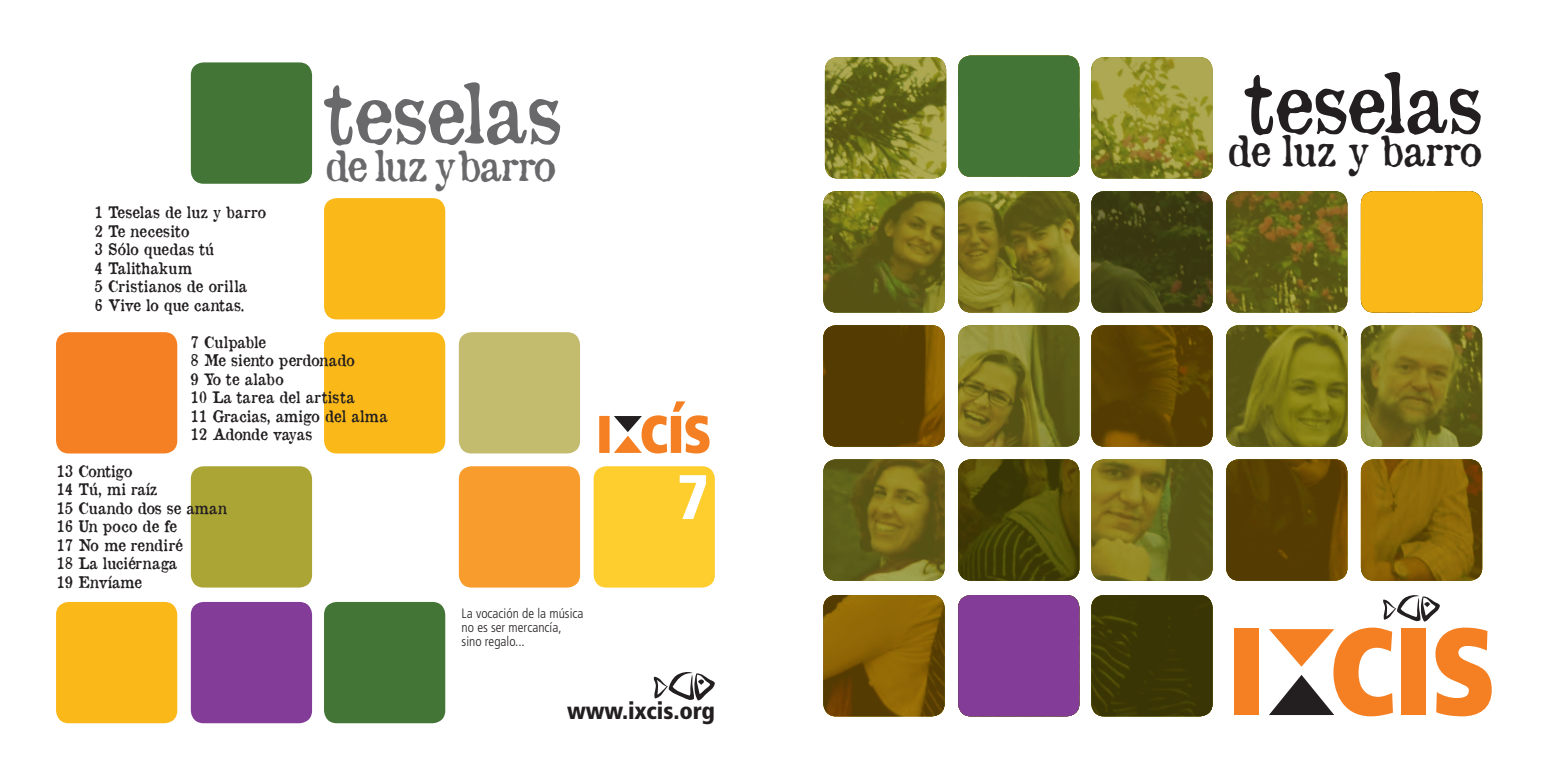
<style>
.page{position:relative;width:1543px;height:765px;background:#fff}
.page>*{position:absolute;margin:0;border:0;box-sizing:border-box;transform-origin:0 0}
.t1{font:81px "Old Newspaper Types";letter-spacing:-.05em;color:#69696c}
.t2{font:81px "Old Newspaper Types";letter-spacing:-.05em;color:#231f20}
.t3{font:900 condensed 62.77px "Frutiger LT Std";color:#fff}
.t4{font:41.85px "Old Newspaper Types";letter-spacing:-.035em;color:#69696c}
.t5{font:41.85px "Old Newspaper Types";letter-spacing:-.025em;color:#231f20}
.t6{font:900 condensed 23.62px "Frutiger LT Std";letter-spacing:-.005em;color:#231f20}
.t7{font:15.75px/18.4px "Old Newspaper Types";letter-spacing:-.025em;color:#231f20}
.t8{font:300 condensed 13.5px/13.5px "Frutiger LT Std";color:#231f20}
</style>
<div class="page">
<svg style="left:823px;top:56px;width:658px;height:660px"></svg>
<div style="left:958px;top:55px;width:121px;height:122px;background:#437536;border-radius:13px"></div>
<svg style="left:823px;top:325px;width:121px;height:121px;fill:#543b01"></svg>
<svg style="left:1091px;top:325px;width:121px;height:121px;fill:#584002"></svg>
<svg style="left:1226px;top:325px;width:121px;height:121px"></svg>
<svg style="left:1360px;top:459px;width:121px;height:121px;fill:#8d6608"></svg>
<svg style="left:1226px;top:459px;width:121px;height:121px;fill:#543b02"></svg>
<svg style="left:958px;top:459px;width:121px;height:121px"></svg>
<svg style="left:823px;top:594px;width:121px;height:122px;fill:#8f6605"></svg>
<div style="left:958px;top:594px;width:121px;height:122px;background:#833c97;border-radius:13px"></div>
<div style="left:1091px;top:594px;width:121px;height:122px;background:#393504;border-radius:13px"></div>
<svg style="left:1091px;top:191px;width:121px;height:121px;fill:#3a3c11"></svg>
<div style="left:1360px;top:191px;width:121px;height:121px;background:#fbb919;border-radius:13px"></div>
<div style="left:191px;top:62px;width:121px;height:122px;background:#437536;border-radius:13px"></div>
<div style="left:56px;top:332px;width:121px;height:121px;background:#f58023;border-radius:13px"></div>
<div style="left:324px;top:332px;width:121px;height:121px;background:#fbb919;border-radius:13px"></div>
<div style="left:459px;top:332px;width:121px;height:121px;background:#c3bb6e;border-radius:13px"></div>
<div style="left:593px;top:466px;width:122px;height:121px;background:#fecd2e;border-radius:13px"></div>
<div style="left:459px;top:466px;width:121px;height:121px;background:#f89d2d;border-radius:13px"></div>
<div style="left:191px;top:466px;width:121px;height:121px;background:#aba535;border-radius:13px"></div>
<div style="left:56px;top:601px;width:121px;height:121px;background:#fbb919;border-radius:13px"></div>
<div style="left:191px;top:601px;width:121px;height:121px;background:#833c97;border-radius:13px"></div>
<div style="left:324px;top:601px;width:121px;height:121px;background:#437536;border-radius:13px"></div>
<div style="left:324px;top:198px;width:121px;height:121px;background:#fbb919;border-radius:13px"></div>
<svg style="left:653px;top:672px;width:62px;height:29px"></svg>
<svg style="left:599px;top:401px;width:110px;height:52px"></svg>
<div style="left:1234px;top:628px;width:24px;height:86px;background:#f58023"></div>
<svg style="left:1268px;top:593px;width:223px;height:123px"></svg>
<h1 class="t1" style="left:324px;top:59px;width:239px">teselas</h1>
<h3 class="t4" style="left:324px;top:138px;width:234px">de luz ybarro</h3>
<p class="t7" style="left:94px;top:203px;width:173px">1 Teselas de luz y barro<br>2 Te necesito<br>3 Sólo quedas tú<br>4 Talithakum<br>5 Cristianos de orilla<br>6 Vive lo que cantas.</p>
<p class="t7" style="left:190px;top:332px;width:199px">7 Culpable<br>8 Me siento perdonado<br>9 Yo te alabo<br>10 La tarea del artista<br>11 Gracias, amigo del alma<br>12 Adonde vayas</p>
<p class="t7" style="left:56px;top:461px;width:172px">13 Contigo<br>14 Tú, mi raíz<br>15 Cuando dos se aman<br>16 Un poco de fe<br>17 No me rendiré<br>18 La luciérnaga<br>19 Envíame</p>
<p class="t8" style="left:461px;top:607px;width:123px">La vocación de la música no es ser mercancía, sino regalo...</p>
<h2 class="t3" style="left:676px;top:459px;width:34px">7</h2>
<h3 class="t6" style="left:567px;top:696px;width:149px">www.ixcis.org</h3>
<h1 class="t2" style="left:1244px;top:48px;width:239px">teselas</h1>
<h3 class="t5" style="left:1226px;top:123px;width:257px">de luz y barro</h3>
</div>
